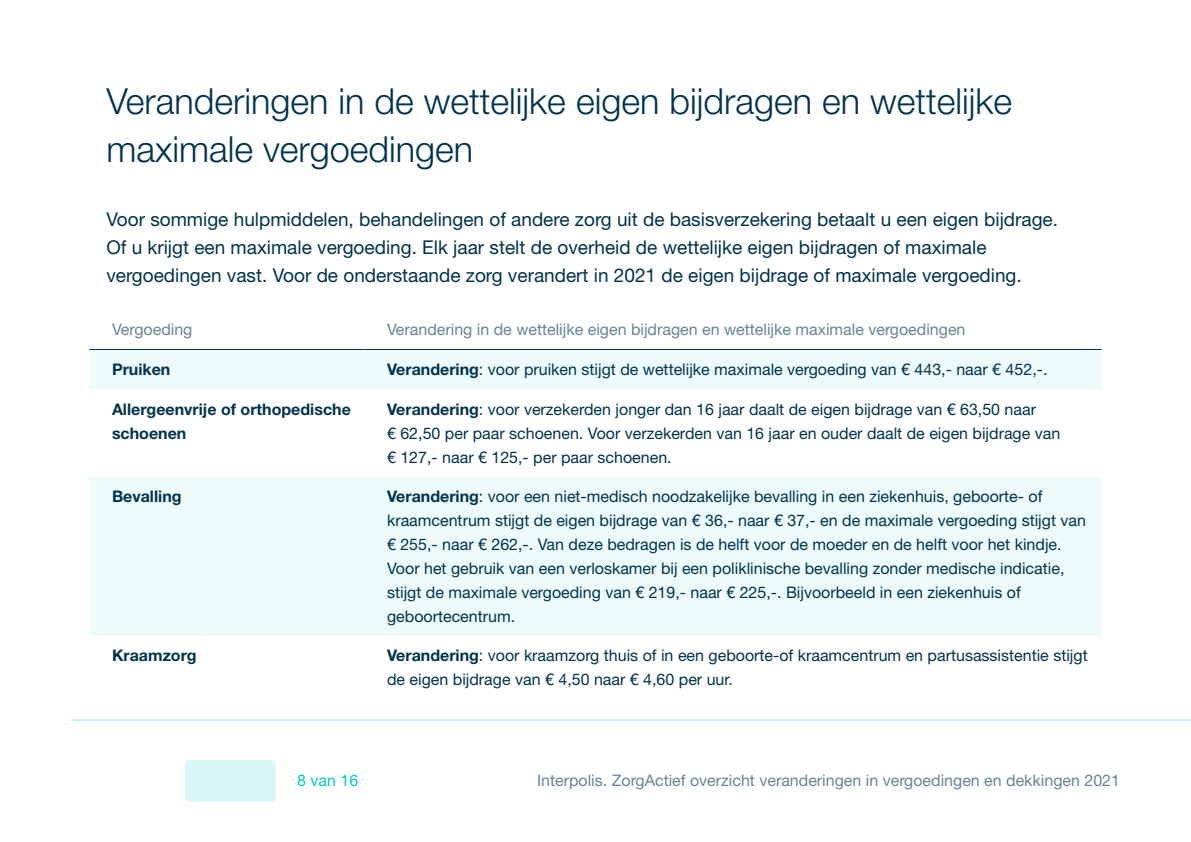
<style>
.page{position:relative;width:1191px;height:842px;background:#fff}
.page>*{position:absolute;margin:0;border:0;box-sizing:border-box;transform-origin:0 0}
.t1{font:300 36px/48px "Helvetica Neue LT Std";color:#00334e}
.t2{font:19px/28px "Helvetica Neue LT Std";color:#00334e}
.t3{font:16px/24px "Helvetica Neue LT Std";color:#00334e}
.t4{font:16px "Helvetica Neue LT Std";color:#668594}
.t5{font:16px "Helvetica Neue LT Std";color:#668595}
.t6{font:700 16px/24px "Helvetica Neue LT Std";color:#00334e}
.t7{font:16px "Helvetica Neue LT Std";color:#00cbc6}
.s1{font-weight:700}
</style>
<div class="page">
<hr style="left:71px;top:720px;width:1120px;height:1px;background:#99eae8">
<div style="left:185px;top:760px;width:91px;height:42px;background:#d9f7f6;border-radius:4px"></div>
<svg style="left:89px;top:350px;width:1012px;height:286px;fill:#edfbfb"></svg>
<hr style="left:89px;top:349px;width:275px;height:1px;background:#00334e">
<hr style="left:364px;top:349px;width:737px;height:1px;background:#00334e">
<h1 class="t1" style="left:106px;top:76px;width:907px">Veranderingen in de wettelijke eigen bijdragen en wettelijke maximale vergoedingen</h1>
<p class="t2" style="left:106px;top:205px;width:953px">Voor sommige hulpmiddelen, behandelingen of andere zorg uit de basisverzekering betaalt u een eigen bijdrage.<br>Of u krijgt een maximale vergoeding. Elk jaar stelt de overheid de wettelijke eigen bijdragen of maximale vergoedingen vast. Voor de onderstaande zorg verandert in 2021 de eigen bijdrage of maximale vergoeding.</p>
<p class="t4" style="left:112px;top:320px;width:82px">Vergoeding</p>
<p class="t4" style="left:387px;top:320px;width:580px">Verandering in de wettelijke eigen bijdragen en wettelijke maximale vergoedingen</p>
<p class="t6" style="left:112px;top:357px;width:60px">Pruiken</p>
<p class="t3" style="left:387px;top:357px;width:662px"><span class="s1">Verandering</span>: voor pruiken stijgt de wettelijke maximale vergoeding van € 443,- naar € 452,-.</p>
<p class="t6" style="left:112px;top:396px;width:240px">Allergeenvrije of orthopedische schoenen</p>
<p class="t3" style="left:387px;top:397px;width:675px"><span class="s1">Verandering</span>: voor verzekerden jonger dan 16 jaar daalt de eigen bijdrage van € 63,50 naar<br>€ 62,50 per paar schoenen. Voor verzekerden van 16 jaar en ouder daalt de eigen bijdrage van € 127,- naar € 125,- per paar schoenen.</p>
<p class="t6" style="left:112px;top:484px;width:71px">Bevalling</p>
<p class="t3" style="left:387px;top:484px;width:700px"><span class="s1">Verandering</span>: voor een niet-medisch noodzakelijke bevalling in een ziekenhuis, geboorte- of kraamcentrum stijgt de eigen bijdrage van € 36,- naar € 37,- en de maximale vergoeding stijgt van € 255,- naar € 262,-. Van deze bedragen is de helft voor de moeder en de helft voor het kindje.<br>Voor het gebruik van een verloskamer bij een poliklinische bevalling zonder medische indicatie, stijgt de maximale vergoeding van € 219,- naar € 225,-. Bijvoorbeeld in een ziekenhuis of geboortecentrum.</p>
<p class="t6" style="left:112px;top:643px;width:86px">Kraamzorg</p>
<p class="t3" style="left:387px;top:643px;width:702px"><span class="s1">Verandering</span>: voor kraamzorg thuis of in een geboorte-of kraamcentrum en partusassistentie stijgt de eigen bijdrage van € 4,50 naar € 4,60 per uur.</p>
<p class="t7" style="left:297px;top:771px;width:63px">8 van 16</p>
<p class="t5" style="left:537px;top:771px;width:584px">Interpolis. ZorgActief overzicht veranderingen in vergoedingen en dekkingen 2021</p>
</div>
